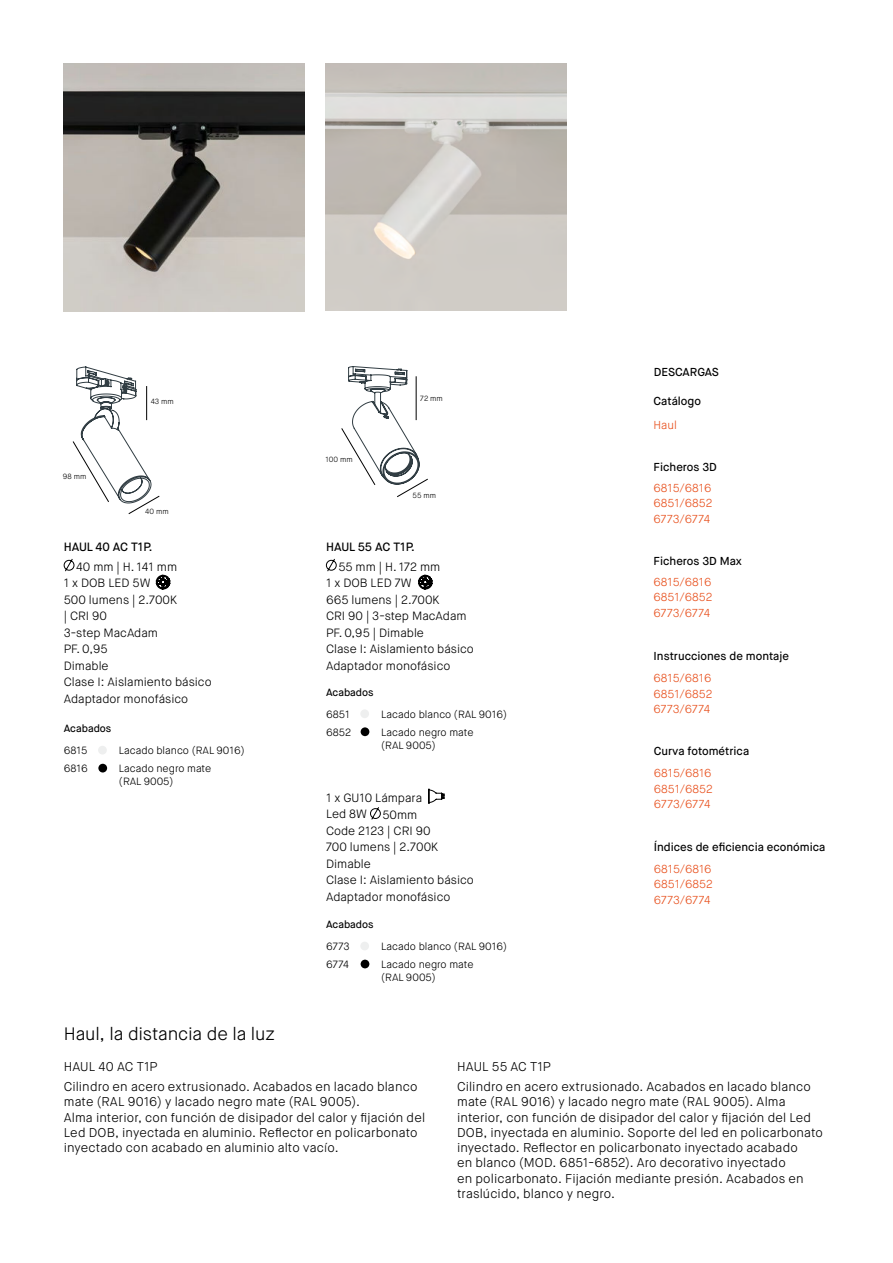
<style>
.page{position:relative;width:893px;height:1263px;background:#fff}
.page>*{position:absolute;margin:0;border:0;box-sizing:border-box;transform-origin:0 0}
.t1{font:300 18px "Maison Neue";letter-spacing:-.01em;color:#000}
.t2{font:300 12.75px/15.3px "Maison Neue";letter-spacing:.01em;color:#000}
.t3{font:300 12px/16.5px "Maison Neue";color:#000}
.t4{font:500 12px "Maison Neue";color:#000}
.t5{font:300 11.55px/15.6px "Maison Neue";color:#e8511e;text-align:justify}
.t6{font:500 11.55px "Maison Neue";color:#000}
.t7{font:300 10.5px/17.7px "Maison Neue";color:#000}
.t8{font:500 10.5px "Maison Neue";color:#000}
.t9{font:300 7.5px "Maison Neue";color:#000}
</style>
<div class="page">
<img style="left:64px;top:64px;width:241px;height:247px">
<svg style="left:63px;top:559px;width:12px;height:13px"></svg>
<div style="left:98px;top:764px;width:9px;height:8px;background:#000;border-radius:50%"></div>
<div style="left:98px;top:746px;width:9px;height:8px;background:#eeefef;border-radius:50%"></div>
<img style="left:326px;top:64px;width:241px;height:247px">
<svg style="left:156px;top:575px;width:14px;height:14px"></svg>
<svg style="left:326px;top:558px;width:11px;height:14px"></svg>
<svg style="left:370px;top:807px;width:11px;height:13px"></svg>
<div style="left:361px;top:960px;width:8px;height:8px;background:#000;border-radius:50%"></div>
<div style="left:360px;top:942px;width:9px;height:8px;background:#eeefef;border-radius:50%"></div>
<svg style="left:418px;top:575px;width:14px;height:14px"></svg>
<svg style="left:428px;top:789px;width:17px;height:15px"></svg>
<svg style="left:73px;top:366px;width:87px;height:148px"></svg>
<svg style="left:341px;top:366px;width:87px;height:131px"></svg>
<div style="left:361px;top:727px;width:8px;height:9px;background:#000;border-radius:50%"></div>
<div style="left:360px;top:709px;width:9px;height:9px;background:#eeefef;border-radius:50%"></div>
<p class="t9" style="left:63px;top:473px;width:25px">98 mm</p>
<p class="t9" style="left:151px;top:398px;width:25px">43 mm</p>
<p class="t9" style="left:145px;top:508px;width:25px">40 mm</p>
<p class="t4" style="left:64px;top:540px;width:90px">HAUL 40 AC T1P.</p>
<p class="t3" style="left:64px;top:559px;width:149px;text-indent:12px">40 mm | H. 141 mm<br>1 x DOB LED 5W<br>500 lumens | 2.700K<br>| CRI 90<br>3-step MacAdam<br>PF. 0,95<br>Dimable<br>Clase I: Aislamiento básico<br>Adaptador monofásico</p>
<p class="t8" style="left:64px;top:723px;width:49px">Acabados</p>
<p class="t7" style="left:64px;top:743px;width:26px">6815<br>6816</p>
<p class="t7" style="left:119px;top:743px;width:128px">Lacado blanco (RAL 9016)<br>Lacado negro mate</p>
<p class="t7" style="left:119px;top:774px;width:56px">(RAL 9005)</p>
<h1 class="t1" style="left:64px;top:1026px;width:213px">Haul, la distancia de la luz</h1>
<p class="t9" style="left:325px;top:456px;width:29px">100 mm</p>
<p class="t9" style="left:420px;top:395px;width:24px">72 mm</p>
<p class="t9" style="left:413px;top:492px;width:25px">55 mm</p>
<p class="t4" style="left:326px;top:540px;width:90px">HAUL 55 AC T1P.</p>
<p class="t3" style="left:326px;top:559px;width:149px;text-indent:12px">55 mm | H. 172 mm<br>1 x DOB LED 7W<br>665 lumens | 2.700K<br>CRI 90 | 3-step MacAdam<br>PF. 0,95 | Dimable<br>Clase I: Aislamiento básico<br>Adaptador monofásico</p>
<p class="t8" style="left:326px;top:687px;width:49px">Acabados</p>
<p class="t7" style="left:326px;top:706px;width:27px">6851<br>6852</p>
<p class="t7" style="left:381px;top:706px;width:128px">Lacado blanco (RAL 9016)<br>Lacado negro mate</p>
<p class="t7" style="left:381px;top:738px;width:56px">(RAL 9005)</p>
<p class="t3" style="left:326px;top:790px;width:98px">1 x GU10 Lámpara<br>Led 8W</p>
<p class="t3" style="left:326px;top:808px;width:149px;text-indent:57px">50mm<br>Code 2123 | CRI 90<br>700 lumens | 2.700K<br>Dimable<br>Clase I: Aislamiento básico<br>Adaptador monofásico</p>
<p class="t8" style="left:326px;top:919px;width:49px">Acabados</p>
<p class="t7" style="left:326px;top:939px;width:25px">6773<br>6774</p>
<p class="t7" style="left:381px;top:939px;width:128px">Lacado blanco (RAL 9016)<br>Lacado negro mate</p>
<p class="t7" style="left:381px;top:970px;width:56px">(RAL 9005)</p>
<p class="t6" style="left:654px;top:365px;width:67px">DESCARGAS</p>
<p class="t6" style="left:654px;top:394px;width:49px">Catálogo</p>
<p class="t5" style="left:654px;top:418px;width:25px">Haul</p>
<p class="t6" style="left:654px;top:461px;width:65px">Ficheros 3D</p>
<p class="t5" style="left:654px;top:481px;width:60px">6815/6816<br>6851/6852<br>6773/6774</p>
<p class="t6" style="left:654px;top:555px;width:90px">Ficheros 3D Max</p>
<p class="t5" style="left:654px;top:575px;width:60px">6815/6816<br>6851/6852<br>6773/6774</p>
<p class="t6" style="left:654px;top:650px;width:137px">Instrucciones de montaje</p>
<p class="t5" style="left:654px;top:671px;width:60px">6815/6816<br>6851/6852<br>6773/6774</p>
<p class="t6" style="left:654px;top:745px;width:97px">Curva fotométrica</p>
<p class="t5" style="left:654px;top:766px;width:60px">6815/6816<br>6851/6852<br>6773/6774</p>
<p class="t6" style="left:654px;top:840px;width:173px">Índices de eficiencia económica</p>
<p class="t5" style="left:654px;top:862px;width:60px">6815/6816<br>6851/6852<br>6773/6774</p>
<p class="t2" style="left:64px;top:1058px;width:355px;line-height:19.5px">HAUL 40 AC T1P<br>Cilindro en acero extrusionado. Acabados en lacado blanco</p>
<p class="t2" style="left:64px;top:1095px;width:363px">mate (RAL 9016) y lacado negro mate (RAL 9005).<br>Alma interior, con función de disipador del calor y fijación del Led DOB, inyectada en aluminio. Reflector en policarbonato inyectado con acabado en aluminio alto vacío.</p>
<p class="t2" style="left:457px;top:1058px;width:355px;line-height:19.5px">HAUL 55 AC T1P<br>Cilindro en acero extrusionado. Acabados en lacado blanco</p>
<p class="t2" style="left:457px;top:1095px;width:367px">mate (RAL 9016) y lacado negro mate (RAL 9005). Alma interior, con función de disipador del calor y fijación del Led DOB, inyectada en aluminio. Soporte del led en policarbonato inyectado. Reflector en policarbonato inyectado acabado<br>en blanco (MOD. 6851-6852). Aro decorativo inyectado<br>en policarbonato. Fijación mediante presión. Acabados en traslúcido, blanco y negro.</p>
</div>
